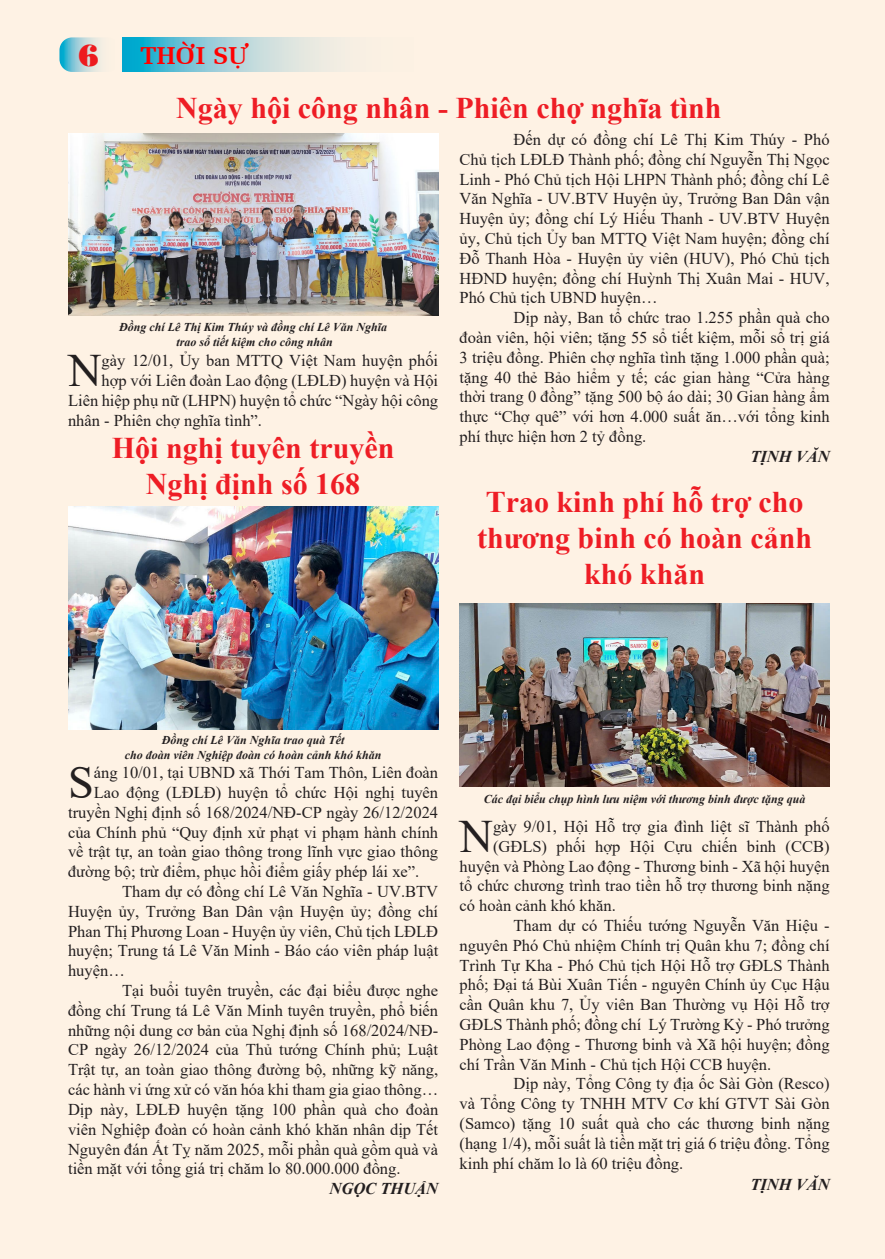
<style>
.page{position:relative;width:885px;height:1259px;background:#fff}
.page>*{position:absolute;margin:0;border:0;box-sizing:border-box;transform-origin:0 0}
.t1{font:46.35px "Times New Roman";color:#231f20}
.t2{font:700 30px/36px "Times New Roman";color:#ee1d25;text-align:center}
.t3{font:30px "VNI Bodon Poster";color:#ee1d23}
.t4{font:24px "VNI Meli Bold";color:#f00}
.t5{font:16.5px/19.8px "Times New Roman";color:#231f20;text-align:justify}
.t6{font:italic 700 16.5px "Times New Roman";color:#231f20}
.t7{font:italic 700 12px "Times New Roman";color:#231f20}
</style>
<div class="page">
<div style="left:0;top:0;width:884px;height:1259px;background:#fef2e4"></div>
<svg style="left:122px;top:37px;width:223px;height:35px"></svg>
<svg style="left:59px;top:37px;width:60px;height:35px"></svg>
<img style="left:68px;top:506px;width:370px;height:223px">
<img style="left:459px;top:604px;width:370px;height:182px">
<img style="left:68px;top:134px;width:370px;height:182px">
<h2 class="t3" style="left:79px;top:31px;width:21px">6</h2>
<p class="t4" style="left:141px;top:37px;width:109px">THÔØI SÖÏ</p>
<p class="t2" style="left:176px;top:89px;width:547px">Ngày hội công nhân - Phiên chợ nghĩa tình</p>
<p class="t7" style="left:119px;top:318px;width:269px">Đồng chí Lê Thị Kim Thúy và đồng chí Lê Văn Nghĩa</p>
<p class="t7" style="left:176px;top:333px;width:158px">trao sổ tiết kiệm cho công nhân</p>
<p class="t1" style="left:68px;top:338px;width:35px">N</p>
<p class="t5" style="left:102px;top:350px;width:338px">gày 12/01, Ủy ban MTTQ Việt Nam huyện phối</p>
<p class="t5" style="left:102px;top:370px;width:338px">hợp với Liên đoàn Lao động (LĐLĐ) huyện và Hội</p>
<p class="t5" style="left:68px;top:390px;width:371px">Liên hiệp phụ nữ (LHPN) huyện tổ chức “Ngày hội công</p>
<p class="t5" style="left:68px;top:410px;width:195px">nhân - Phiên chợ nghĩa tình”.</p>
<p class="t2" style="left:112px;top:429px;width:284px">Hội nghị tuyên truyền</p>
<p class="t2" style="left:146px;top:465px;width:216px">Nghị định số 168</p>
<p class="t5" style="left:459px;top:129px;width:371px;text-indent:54px">Đến dự có đồng chí Lê Thị Kim Thúy - Phó Chủ tịch LĐLĐ Thành phố; đồng chí Nguyễn Thị Ngọc Linh - Phó Chủ tịch Hội LHPN Thành phố; đồng chí Lê Văn Nghĩa - UV.BTV Huyện ủy, Trưởng Ban Dân vận Huyện ủy; đồng chí Lý Hiếu Thanh - UV.BTV Huyện ủy, Chủ tịch Ủy ban MTTQ Việt Nam huyện; đồng chí Đỗ Thanh Hòa - Huyện ủy viên (HUV), Phó Chủ tịch HĐND huyện; đồng chí Huỳnh Thị Xuân Mai - HUV, Phó Chủ tịch UBND huyện…</p>
<p class="t5" style="left:459px;top:307px;width:371px;text-indent:54px">Dịp này, Ban tổ chức trao 1.255 phần quà cho đoàn viên, hội viên; tặng 55 sổ tiết kiệm, mỗi sổ trị giá 3 triệu đồng. Phiên chợ nghĩa tình tặng 1.000 phần quà; tặng 40 thẻ Bảo hiểm y tế; các gian hàng “Cửa hàng thời trang 0 đồng” tặng 500 bộ áo dài; 30 Gian hàng ẩm thực “Chợ quê” với hơn 4.000 suất ăn…với tổng kinh phí thực hiện hơn 2 tỷ đồng.</p>
<p class="t6" style="left:750px;top:445px;width:81px">TỊNH VĂN</p>
<p class="t2" style="left:477px;top:483px;width:336px">Trao kinh phí hỗ trợ cho thương binh có hoàn cảnh khó khăn</p>
<p class="t7" style="left:162px;top:731px;width:184px">Đồng chí Lê Văn Nghĩa trao quà Tết</p>
<p class="t7" style="left:125px;top:746px;width:258px">cho đoàn viên Nghiệp đoàn có hoàn cảnh khó khăn</p>
<p class="t1" style="left:68px;top:750px;width:27px">S</p>
<p class="t5" style="left:94px;top:762px;width:346px">áng 10/01, tại UBND xã Thới Tam Thôn, Liên đoàn</p>
<p class="t5" style="left:94px;top:782px;width:346px">Lao động (LĐLĐ) huyện tổ chức Hội nghị tuyên</p>
<p class="t5" style="left:68px;top:802px;width:371px">truyền Nghị định số 168/2024/NĐ-CP ngày 26/12/2024</p>
<p class="t5" style="left:68px;top:821px;width:371px">của Chính phủ “Quy định xử phạt vi phạm hành chính</p>
<p class="t5" style="left:68px;top:841px;width:371px">về trật tự, an toàn giao thông trong lĩnh vực giao thông</p>
<p class="t5" style="left:68px;top:861px;width:353px">đường bộ; trừ điểm, phục hồi điểm giấy phép lái xe”.</p>
<p class="t5" style="left:68px;top:881px;width:371px;text-indent:54px">Tham dự có đồng chí Lê Văn Nghĩa - UV.BTV Huyện ủy, Trưởng Ban Dân vận Huyện ủy; đồng chí Phan Thị Phương Loan - Huyện ủy viên, Chủ tịch LĐLĐ huyện; Trung tá Lê Văn Minh - Báo cáo viên pháp luật huyện…</p>
<p class="t5" style="left:68px;top:980px;width:371px;text-indent:54px">Tại buổi tuyên truyền, các đại biểu được nghe đồng chí Trung tá Lê Văn Minh tuyên truyền, phổ biến những nội dung cơ bản của Nghị định số 168/2024/NĐ-CP ngày 26/12/2024 của Thủ tướng Chính phủ; Luật Trật tự, an toàn giao thông đường bộ, những kỹ năng, các hành vi ứng xử có văn hóa khi tham gia giao thông…</p>
<p class="t5" style="left:68px;top:1099px;width:371px">Dịp này, LĐLĐ huyện tặng 100 phần quà cho đoàn viên Nghiệp đoàn có hoàn cảnh khó khăn nhân dịp Tết Nguyên đán Ất Tỵ năm 2025, mỗi phần quà gồm quà và tiền mặt với tổng giá trị chăm lo 80.000.000 đồng.</p>
<p class="t6" style="left:329px;top:1177px;width:110px">NGỌC THUẬN</p>
<p class="t7" style="left:483px;top:790px;width:323px">Các đại biểu chụp hình lưu niệm với thương binh được tặng quà</p>
<p class="t1" style="left:459px;top:803px;width:35px">N</p>
<p class="t5" style="left:493px;top:816px;width:333px">gày 9/01, Hội Hỗ trợ gia đình liệt sĩ Thành phố</p>
<p class="t5" style="left:493px;top:835px;width:338px">(GĐLS) phối hợp Hội Cựu chiến binh (CCB)</p>
<p class="t5" style="left:459px;top:855px;width:371px">huyện và Phòng Lao động - Thương binh - Xã hội huyện</p>
<p class="t5" style="left:459px;top:875px;width:371px">tổ chức chương trình trao tiền hỗ trợ thương binh nặng</p>
<p class="t5" style="left:459px;top:895px;width:158px">có hoàn cảnh khó khăn.</p>
<p class="t5" style="left:459px;top:915px;width:371px;text-align:left;text-indent:54px">Tham dự có Thiếu tướng Nguyễn Văn Hiệu - nguyên Phó Chủ nhiệm Chính trị Quân khu 7; đồng chí Trình Tự Kha - Phó Chủ tịch Hộ i Hỗ trợ GĐLS Thành phố ; Đại tá Bùi Xuân Tiến - nguyên Chính ủy Cục Hậu cần Quân khu 7, Ủy viên Ban Thường vụ Hộ i Hỗ trợ GĐLS Thành phố ; đồng chí Lý Trường Kỳ - Phó trưởng Phòng Lao động - Thương binh và Xã hội huyện; đồng chí Trần Văn Minh - Chủ tịch Hội CCB huyện.</p>
<p class="t5" style="left:459px;top:1073px;width:371px;text-indent:54px">Dịp này, Tổng Công ty địa ốc Sài Gòn (Resco) và Tổng Công ty TNHH MTV Cơ khí GTVT Sài Gòn (Samco) tặng 10 suất quà cho các thương binh nặng (hạng 1/4), mỗi suất là tiền mặt trị giá 6 triệu đồng. Tổng kinh phí chăm lo là 60 triệu đồng.</p>
<p class="t6" style="left:750px;top:1173px;width:81px">TỊNH VĂN</p>
</div>
